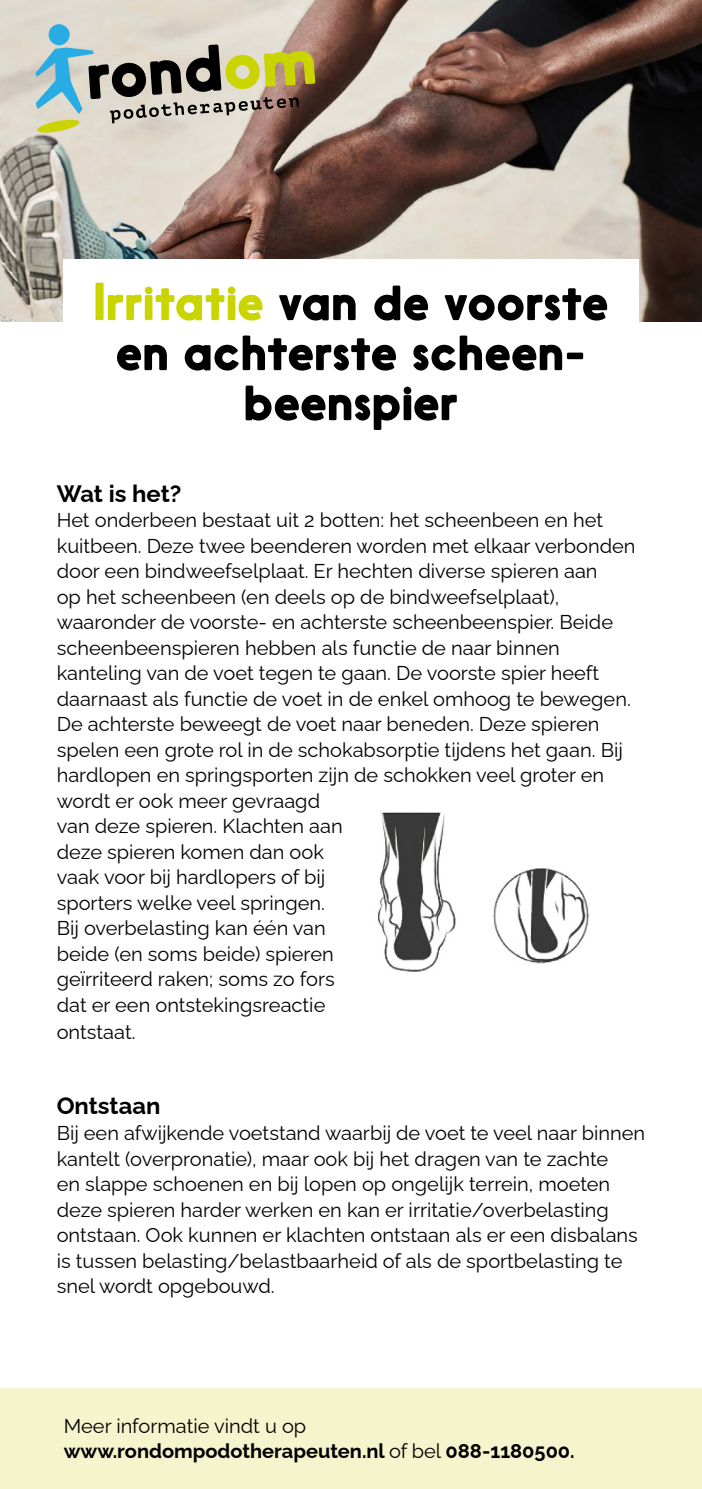
<style>
.page{position:relative;width:702px;height:1489px;background:#fff}
.page>*{position:absolute;margin:0;border:0;box-sizing:border-box;transform-origin:0 0}
.t1{font:50px/50px "Nanami Rounded Bld";color:#000;text-align:center}
.t2{font:700 23.75px "Raleway";color:#000}
.t3{font:20px/25.5px "Raleway";color:#000}
.t4{font:700 20px/25px "Raleway";color:#000}
.s1{color:#cad400}
.s2{font-weight:400}
</style>
<div class="page">
<img style="left:0;top:0;width:702px;height:321px">
<div style="left:0;top:1388px;width:702px;height:100px;background:#f4f4cd"></div>
<div style="left:63px;top:259px;width:575px;height:197px;background:#fff"></div>
<div style="left:48px;top:24px;width:22px;height:22px;background:#29abe3;border-radius:50%"></div>
<svg style="left:35px;top:44px;width:280px;height:88px;background:#a5a58d"></svg>
<img style="left:378px;top:812px;width:211px;height:160px">
<h1 class="t1" style="left:93px;top:276px;width:517px"><span class="s1">Irritatie</span> van de voorste en achterste scheen&shy;beenspier</h1>
<p class="t2" style="left:57px;top:474px;width:126px">Wat is het?</p>
<p class="t3" style="left:57px;top:505px;width:580px">Het onderbeen bestaat uit 2 botten: het scheenbeen en het kuitbeen. Deze twee beenderen worden met elkaar verbonden door een bindweefselplaat. Er hechten diverse spieren aan<br>op het scheenbeen (en deels op de bindweefselplaat), waaronder de voorste- en achterste scheenbeenspier. Beide scheenbeenspieren hebben als functie de naar binnen kanteling van de voet tegen te gaan. De voorste spier heeft daarnaast als functie de voet in de enkel omhoog te bewegen.<br>De achterste beweegt de voet naar beneden. Deze spieren spelen een grote rol in de schokabsorptie tijdens het gaan. Bij hardlopen en springsporten zijn de schokken veel groter en wordt er ook meer gevraagd<br>van deze spieren. Klachten aan<br>deze spieren komen dan ook<br>vaak voor bij hardlopers of bij<br>sporters welke veel springen.<br>Bij overbelasting kan één van<br>beide (en soms beide) spieren<br>geïrriteerd raken; soms zo fors<br>dat er een ontstekingsreactie</p>
<p class="t3" style="left:57px;top:1017px;width:80px">ontstaat.</p>
<p class="t2" style="left:57px;top:1087px;width:105px">Ontstaan</p>
<p class="t3" style="left:57px;top:1117px;width:590px">Bij een afwijkende voetstand waarbij de voet te veel naar binnen kantelt (overpronatie), maar ook bij het dragen van te zachte<br>en slappe schoenen en bij lopen op ongelijk terrein, moeten deze spieren harder werken en kan er irritatie/overbelasting ontstaan. Ook kunnen er klachten ontstaan als er een disbalans is tussen belasting/belastbaarheid of als de sportbelasting te snel wordt opgebouwd.</p>
<p class="t4" style="left:64px;top:1411px;width:512px"><span class="s2">Meer informatie vindt u op </span>www.rondompodotherapeuten.nl <span class="s2">of bel</span> 088-1180500.</p>
</div>
